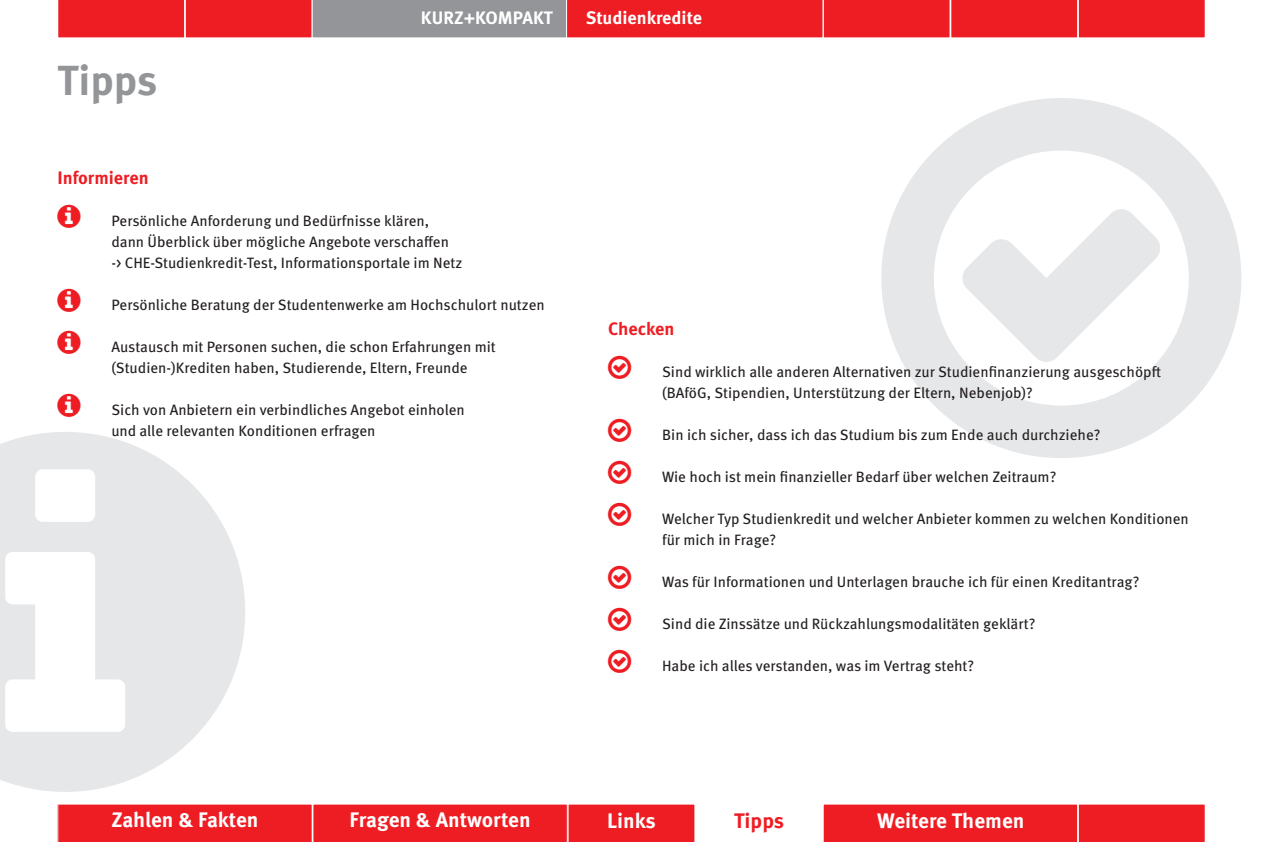
<style>
.page{position:relative;width:1263px;height:842px;background:#fff}
.page>*{position:absolute;margin:0;border:0;box-sizing:border-box;transform-origin:0 0}
.head{font:700 42px "Meta Pro";color:#939598}
.t1{font:700 21px "Meta Pro";color:#fff}
.t2{font:700 21px "Meta Pro";color:#ee1d23}
.head-2{font:700 18px "Meta Pro";color:#fff}
.head-3{font:700 18px "Meta Pro";color:#ee1d23}
.copy{font:15px/21px "Meta Pro";color:#231f20}
</style>
<div class="page">
<svg style="left:0;top:432px;width:245px;height:360px;fill:#e6e7e9"></svg>
<svg style="left:881px;top:98px;width:360px;height:360px"></svg>
<svg style="left:58px;top:0;width:1147px;height:38px;background:#da3c41"></svg>
<svg style="left:57px;top:804px;width:1148px;height:38px;background:#f03a40"></svg>
<p class="head" style="left:57px;top:48px;width:102px">Tipps</p>
<p class="head-2" style="left:421px;top:4px;width:133px">KURZ+KOMPAKT</p>
<p class="head-2" style="left:586px;top:4px;width:118px">Studienkredite</p>
<p class="head-3" style="left:57px;top:163px;width:93px">Informieren</p>
<p class="copy" style="left:111px;top:209px;width:319px">Persönliche Anforderung und Bedürfnisse klären,</p>
<p class="copy" style="left:111px;top:230px;width:352px">dann Überblick über mögliche Angebote verschaffen -&gt; CHE-Studienkredit-Test, Informationsportale im Netz</p>
<p class="copy" style="left:111px;top:293px;width:435px">Persönliche Beratung der Studentenwerke am Hochschulort nutzen</p>
<p class="copy" style="left:111px;top:335px;width:386px">Austausch mit Personen suchen, die schon Erfahrungen mit (Studien-)Krediten haben, Studierende, Eltern, Freunde</p>
<p class="copy" style="left:111px;top:398px;width:355px">Sich von Anbietern ein verbindliches Angebot einholen</p>
<p class="copy" style="left:111px;top:419px;width:266px">und alle relevanten Konditionen erfragen</p>
<p class="head-3" style="left:608px;top:314px;width:68px">Checken</p>
<p class="copy" style="left:662px;top:360px;width:500px">Sind wirklich alle anderen Alternativen zur Studienfinanzierung ausgeschöpft (BAföG, Stipendien, Unterstützung der Eltern, Nebenjob)?</p>
<p class="copy" style="left:662px;top:423px;width:440px">Bin ich sicher, dass ich das Studium bis zum Ende auch durchziehe?</p>
<p class="copy" style="left:662px;top:465px;width:396px">Wie hoch ist mein finanzieller Bedarf über welchen Zeitraum?</p>
<p class="copy" style="left:662px;top:507px;width:528px">Welcher Typ Studienkredit und welcher Anbieter kommen zu welchen Konditionen für mich in Frage?</p>
<p class="copy" style="left:662px;top:570px;width:479px">Was für Informationen und Unterlagen brauche ich für einen Kreditantrag?</p>
<p class="copy" style="left:662px;top:612px;width:375px">Sind die Zinssätze und Rückzahlungsmodalitäten geklärt?</p>
<p class="copy" style="left:662px;top:654px;width:314px">Habe ich alles verstanden, was im Vertrag steht?</p>
<p class="t1" style="left:111px;top:804px;width:149px">Zahlen &amp; Fakten</p>
<p class="t1" style="left:350px;top:804px;width:183px">Fragen &amp; Antworten</p>
<p class="t1" style="left:607px;top:804px;width:50px">Links</p>
<p class="t2" style="left:734px;top:804px;width:52px">Tipps</p>
<p class="t1" style="left:877px;top:804px;width:149px">Weitere Themen</p>
</div>
